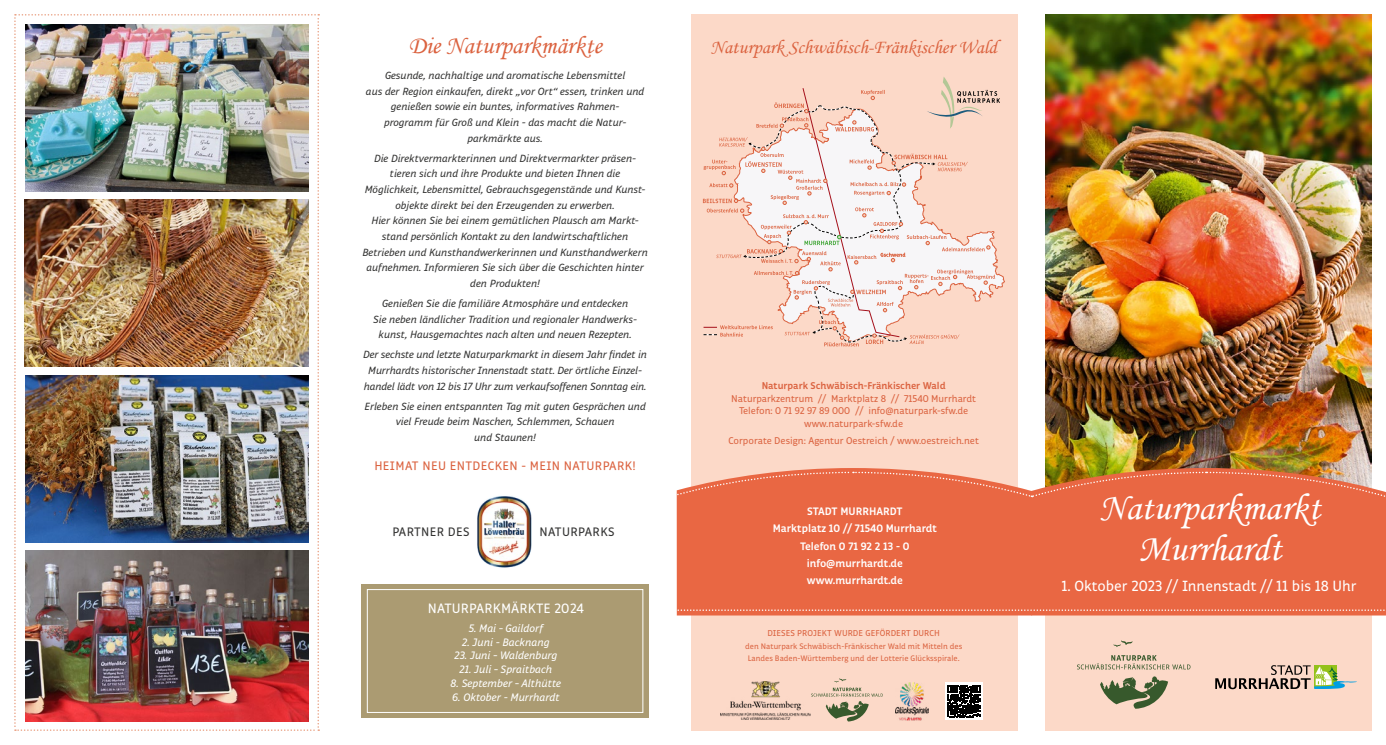
<style>
.page{position:relative;width:1386px;height:745px;background:#fff}
.page>*{position:absolute;margin:0;border:0;box-sizing:border-box;transform-origin:0 0}
.t1{font:37.5px/41.2px "Monotype Corsiva SE";color:#fff;text-align:center}
.t2{font:25px "Monotype Corsiva SE";color:#db623f}
.t3{font:19.38px "Monotype Corsiva SE";color:#db623f}
.t4{font:15px "Respublika FY";color:#fff}
.t5{font:13.75px "Respublika FY";letter-spacing:.01em;color:#fff}
.t6{font:12.5px "Respublika FY";letter-spacing:.03em;color:#db623f}
.t7{font:12.5px "Respublika FY";letter-spacing:.03em;color:#343433}
.t8{font:italic 11px "Respublika FY";color:#fff}
.t9{font:700 11px/16.9px "Respublika FY";color:#fff;text-align:center}
.t10{font:italic 10.62px/15.6px "Respublika FY";color:#343433;text-align:center}
.t11{font:10px/12.5px "Respublika FY";color:#db623f;text-align:center}
.t12{font:700 10px "Respublika FY";color:#db623f}
.t13{font:8.75px "Respublika FY";letter-spacing:.01em;color:#db623f}
.t14{font:8.12px/11.2px "Respublika FY";color:#db623f;text-align:center}
.s1{font-size:8.75px}
</style>
<div class="page">
<div style="left:1045px;top:554px;width:326px;height:176px;background:#fcd9c8"></div>
<img style="left:1045px;top:14px;width:326px;height:453px">
<div style="left:1032px;top:467px;width:353px;height:148px;background:#e96743"></div>
<svg style="left:1077px;top:640px;width:113px;height:68px"></svg>
<div style="left:691px;top:14px;width:326px;height:716px;background:#fcd9c8"></div>
<div style="left:676px;top:467px;width:356px;height:148px;background:#e96743"></div>
<svg style="left:676px;top:470px;width:710px;height:29px;background:#e77d5a"></svg>
<svg style="left:703px;top:77px;width:297px;height:269px"></svg>
<svg style="left:811px;top:678px;width:72px;height:43px"></svg>
<img style="left:895px;top:682px;width:34px;height:38px">
<svg style="left:945px;top:682px;width:37px;height:37px"></svg>
<svg style="left:948px;top:684px;width:32px;height:32px"></svg>
<img style="left:720px;top:681px;width:90px;height:38px">
<svg style="left:676px;top:609px;width:710px;height:1px"></svg>
<svg style="left:1215px;top:665px;width:141px;height:23px"></svg>
<div style="left:361px;top:583px;width:287px;height:134px;background:#ab9b72"></div>
<div style="left:367px;top:588px;width:276px;height:124px;border:1px solid #fff"></div>
<img style="left:483px;top:496px;width:22px;height:7px">
<svg style="left:14px;top:14px;width:305px;height:716px"></svg>
<img style="left:25px;top:25px;width:284px;height:167px">
<img style="left:25px;top:200px;width:284px;height:167px">
<img style="left:25px;top:375px;width:284px;height:167px">
<img style="left:25px;top:550px;width:284px;height:171px">
<h2 class="t2" style="left:408px;top:30px;width:195px">Die Naturparkmärkte</h2>
<p class="t10" style="left:366px;top:68px;width:280px">Gesunde, nachhaltige und aromatische Lebensmittel<br>aus der Region einkaufen, direkt „vor Ort“ essen, trinken und genießen sowie ein buntes, informatives Rahmen&shy;programm für Groß und Klein - das macht die Natur&shy;parkmärkte aus.</p>
<p class="t10" style="left:362px;top:151px;width:287px">Die Direktvermarkterinnen und Direktvermarkter präsen&shy;tieren sich und ihre Produkte und bieten Ihnen die Möglichkeit, Lebensmittel, Gebrauchsgegenstände und Kunst&shy;objekte direkt bei den Erzeugenden zu erwerben.<br>Hier können Sie bei einem gemütlichen Plausch am Markt&shy;stand persönlich Kontakt zu den landwirtschaftlichen Betrieben und Kunsthandwerkerinnen und Kunsthandwerkern aufnehmen. Informieren Sie sich über die Geschichten hinter den Produkten!</p>
<p class="t10" style="left:373px;top:296px;width:265px">Genießen Sie die familiäre Atmosphäre und entdecken<br>Sie neben ländlicher Tradition und regionaler Handwerks&shy;kunst, Hausgemachtes nach alten und neuen Rezepten.</p>
<p class="t10" style="left:363px;top:347px;width:285px">Der sechste und letzte Naturparkmarkt in diesem Jahr findet in<br>Murrhardts historischer Innenstadt statt. Der örtliche Einzel&shy;handel lädt von 12 bis 17 Uhr zum verkaufsoffenen Sonntag ein.</p>
<p class="t10" style="left:364px;top:398px;width:283px">Erleben Sie einen entspannten Tag mit guten Gesprächen und viel Freude beim Naschen, Schlemmen, Schauen<br>und Staunen!</p>
<p class="t6" style="left:374px;top:458px;width:263px">HEIMAT NEU ENTDECKEN - MEIN NATURPARK!</p>
<p class="t7" style="left:392px;top:524px;width:79px">PARTNER DES</p>
<p class="t7" style="left:539px;top:524px;width:76px">NATURPARKS</p>
<p class="t5" style="left:428px;top:599px;width:157px">NATURPARKMÄRKTE 2024</p>
<p class="t8" style="left:469px;top:621px;width:76px">5. Mai – Gaildorf</p>
<p class="t8" style="left:462px;top:634px;width:89px">2. Juni - Backnang</p>
<p class="t8" style="left:454px;top:648px;width:105px">23. Juni – Waldenburg</p>
<p class="t8" style="left:459px;top:662px;width:94px">21. Juli – Spraitbach</p>
<p class="t8" style="left:450px;top:676px;width:112px">8. September – Althütte</p>
<p class="t8" style="left:452px;top:689px;width:109px">6. Oktober - Murrhardt</p>
<h3 class="t3" style="left:710px;top:35px;width:288px">Naturpark Schwäbisch-Fränkischer Wald</h3>
<p class="t12" style="left:761px;top:379px;width:185px">Naturpark Schwäbisch-Fränkischer Wald</p>
<p class="t11" style="left:731px;top:392px;width:246px">Naturparkzentrum // Marktplatz 8 // 71540 Murrhardt<br>Telefon: 0 71 92 97 89 000 // info@naturpark-sfw.de www.naturpark-sfw.de</p>
<p class="t11" style="left:728px;top:435px;width:252px">Corporate Design: Agentur Oestreich / www.oestreich.net</p>
<p class="t9" style="left:772px;top:503px;width:166px">STADT MURRHARDT<br>Marktplatz 10 // 71540 Murrhardt</p>
<p class="t9" style="left:800px;top:538px;width:111px">Telefon 0 71 92 2 13 - 0 info@murrhardt.de www.murrhardt.de</p>
<p class="t13" style="left:767px;top:627px;width:174px">DIESES PROJEKT WURDE GEFÖRDERT DURCH</p>
<p class="t14" style="left:745px;top:641px;width:218px">den Naturpark Schwäbisch-Fränkischer Wald mit Mitteln des<br>Landes Baden-Württemberg und der Lotterie Glücksspirale<span class="s1">.</span></p>
<h1 class="t1" style="left:1099px;top:486px;width:223px">Naturparkmarkt<br>Murrhardt</h1>
<h3 class="t4" style="left:1061px;top:576px;width:297px">1. Oktober 2023 // Innenstadt // 11 bis 18 Uhr</h3>
</div>
